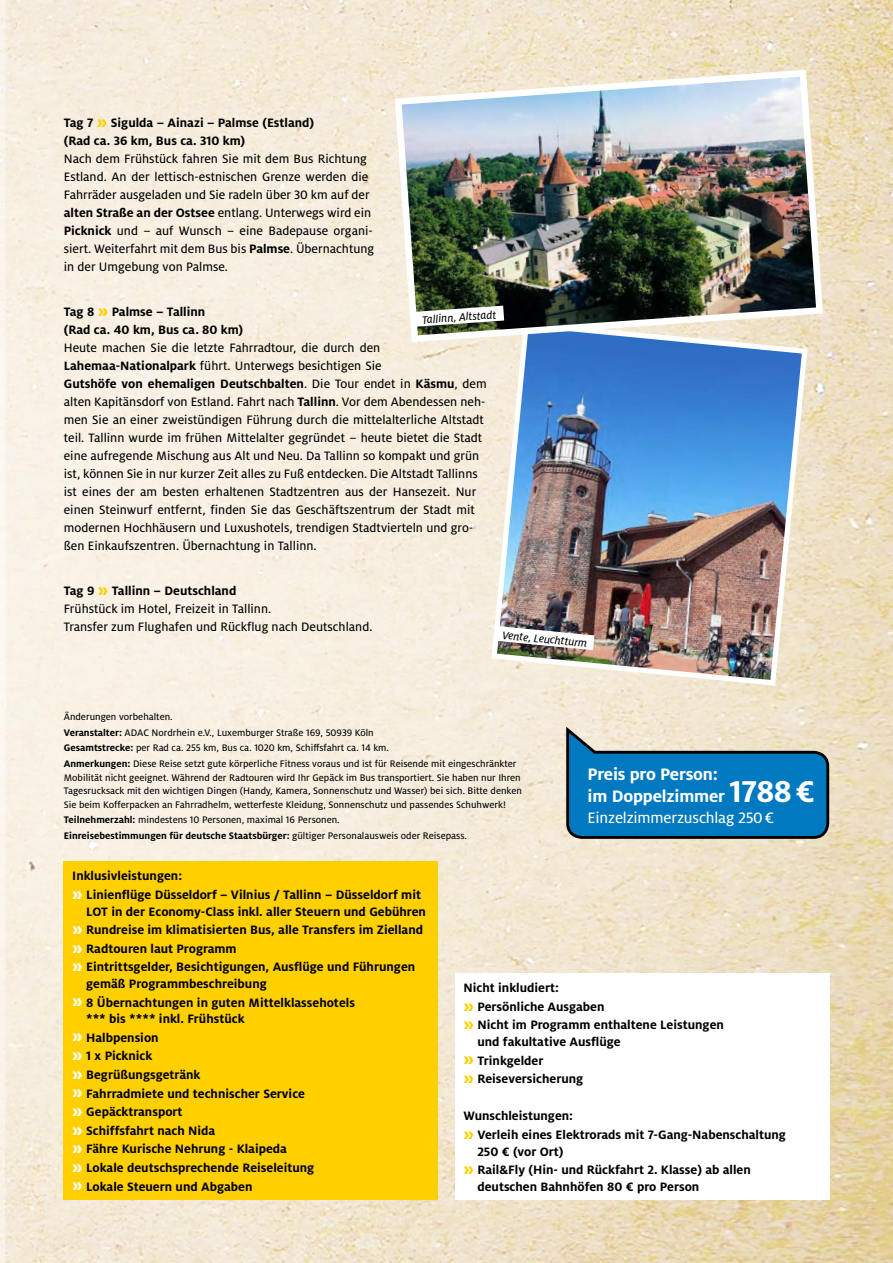
<style>
.page{position:relative;width:893px;height:1263px;background:#fff}
.page>*{position:absolute;margin:0;border:0;box-sizing:border-box;transform-origin:0 0}
.t1{font:700 18.45px/21.8px "Milofor ADAC";letter-spacing:-.01em;color:#fff}
.t2{font:16.65px "Milofor ADAC Text";letter-spacing:-.01em;color:#fff}
.t3{font:700 13.5px/18.6px "Milofor ADAC";color:#000}
.t4{font:13.5px/18px "Milofor ADAC Text";color:#000}
.t5{font:italic 12px "Milofor ADAC Text";color:#000}
.t6{font:10.5px/15.6px "Milofor ADAC Text";color:#000}
.t7{font:700 10.5px "Milofor ADAC";color:#000}
.s1{font-size:19.5px;color:#ffd000}
.s2{font-family:"Milofor ADAC";font-weight:700}
.s3{font-family:"Milofor ADAC Text";font-weight:400}
.s4{font-size:19.5px;color:#fff}
.s5{font-size:33.45px}
</style>
<div class="page">
<img style="left:0;top:0;width:893px;height:1263px">
<img style="left:489px;top:346px;width:321px;height:342px">
<svg style="left:496px;top:626px;width:98px;height:24px"></svg>
<svg style="left:565px;top:724px;width:266px;height:116px;background:#3d8eba"></svg>
<img style="left:391px;top:66px;width:435px;height:280px">
<svg style="left:414px;top:306px;width:90px;height:21px"></svg>
<div style="left:64px;top:861px;width:374px;height:338px;background:#ffd000"></div>
<div style="left:455px;top:973px;width:374px;height:226px;background:#fff"></div>
<p class="t3" style="left:64px;top:113px;width:252px;line-height:18px">Tag 7 <span class="s1">››</span> Sigulda – Ainazi – Palmse (Estland) (Rad ca. 36 km, Bus ca. 310 km)</p>
<p class="t4" style="left:64px;top:150px;width:312px">Nach dem Frühstück fahren Sie mit dem Bus Richtung Estland. An der lettisch-estnischen Grenze werden die Fahrräder ausge laden und Sie radeln über 30 km auf der <span class="s2">alten Straße an der Ostsee</span> entlang. Unterwegs wird ein <span class="s2">Picknick</span> und – auf Wunsch – eine Badepause organi&shy;siert. Weiterfahrt mit dem Bus bis <span class="s2">Palmse</span>. Übernachtung in der Umgebung von Palmse.</p>
<p class="t3" style="left:64px;top:302px;width:181px;line-height:18px">Tag 8 <span class="s1">››</span> Palmse – Tallinn<br>(Rad ca. 40 km, Bus ca. 80 km)</p>
<p class="t4" style="left:64px;top:339px;width:320px">Heute machen Sie die letzte Fahrradtour, die durch den<br><span class="s2">Lahemaa-Nationalpark</span> führt. Unterwegs besichtigen Sie</p>
<p class="t3" style="left:64px;top:374px;width:424px">Gutshöfe von ehemaligen Deutschbalten<span class="s3">. Die Tour endet in</span> Käsmu<span class="s3">, dem</span></p>
<p class="t4" style="left:64px;top:393px;width:423px">alten Kapitänsdorf von Estland. Fahrt nach <span class="s2">Tallinn</span>. Vor dem Abend essen neh&shy;men Sie an einer zweistündigen Führung durch die mittelalterliche Altstadt teil. Tallinn wurde im frühen Mittelalter gegründet – heute bietet die Stadt eine auf regende Mischung aus Alt und Neu. Da Tallinn so kompakt und grün ist, können Sie in nur kurzer Zeit alles zu Fuß entdecken. Die Altstadt Tallinns ist eines der am besten erhaltenen Stadtzentren aus der Hansezeit. Nur einen Steinwurf entfernt, finden Sie das Geschäftszentrum der Stadt mit modernen Hochhäusern und Luxushotels, trendigen Stadtvierteln und gro&shy;ßen Einkaufszentren. Übernachtung in Tallinn.</p>
<p class="t3" style="left:64px;top:581px;width:174px">Tag 9 <span class="s1">››</span> Tallinn – Deutschland</p>
<p class="t4" style="left:64px;top:600px;width:310px">Frühstück im Hotel, Freizeit in Tallinn.<br>Transfer zum Flughafen und Rückflug nach Deutschland.</p>
<p class="t5" style="left:422px;top:315px;width:76px;rotate:-4deg">Tallinn, Altstadt</p>
<p class="t5" style="left:503px;top:630px;width:86px;rotate:6deg">Vente, Leuchtturm</p>
<p class="t6" style="left:64px;top:709px;width:454px">Änderungen vorbehalten.<br><span class="s2">Veranstalter:</span> ADAC Nordrhein e.V., Luxemburger Straße 169, 50939 Köln<br><span class="s2">Gesamtstrecke:</span> per Rad ca. 255 km, Bus ca. 1020 km, Schiffsfahrt ca. 14 km.<br><span class="s2">Anmerkungen:</span> Diese Reise setzt gute körperliche Fitness voraus und ist für Reisende mit eingeschränkter</p>
<p class="t6" style="left:64px;top:771px;width:460px;line-height:13.5px">Mobilität nicht geeignet. Während der Radtouren wird Ihr Gepäck im Bus transportiert. Sie haben nur Ihren<br>Tagesrucksack mit den wichtigen Dingen (Handy, Kamera, Sonnenschutz und Wasser) bei sich. Bitte denken<br>Sie beim Kofferpacken an Fahrradhelm, wetterfeste Kleidung, Sonnenschutz und passendes Schuhwerk!</p>
<p class="t6" style="left:64px;top:812px;width:277px"><span class="s2">Teilnehmerzahl:</span> mindestens 10 Personen, maximal 16 Personen.</p>
<p class="t7" style="left:64px;top:830px;width:405px">Einreisebestimmungen für deutsche Staatsbürger: <span class="s3">gültiger Personalausweis oder Reisepass.</span></p>
<p class="t3" style="left:72px;top:867px;width:350px">Inklusivleistungen:<br><span class="s4">››</span> Linienflüge Düsseldorf – Vilnius / Tallinn – Düsseldorf mit</p>
<p class="t3" style="left:72px;top:902px;width:355px;text-indent:14px">LOT in der Economy-Class inkl. aller Steuern und Gebühren <span class="s4">››</span> Rundreise im klimatisierten Bus, alle Transfers im Zielland <span class="s4">››</span> Radtouren laut Programm<br><span class="s4">››</span> Eintrittsgelder, Besichtigungen, Ausflüge und Führungen</p>
<p class="t3" style="left:72px;top:974px;width:284px;text-indent:14px">gemäß Programmbeschreibung<br><span class="s4">››</span> 8 Übernachtungen in guten Mittelklassehotels</p>
<p class="t3" style="left:72px;top:1009px;width:244px;text-indent:14px">*** bis **** inkl. Frühstück<br><span class="s4">››</span> Halbpension<br><span class="s4">››</span> 1 x Picknick<br><span class="s4">››</span> Begrüßungsgetränk<br><span class="s4">››</span> Fahrradmiete und technischer Service <span class="s4">››</span> Gepäcktransport<br><span class="s4">››</span> Schiffsfahrt nach Nida<br><span class="s4">››</span> Fähre Kurische Nehrung - Klaipeda<br><span class="s4">››</span> Lokale deutschsprechende Reiseleitung <span class="s4">››</span> Lokale Steuern und Abgaben</p>
<h1 class="t1" style="left:588px;top:763px;width:229px">Preis pro Person:<br>im Doppelzimmer <span class="s5">1788 €</span></h1>
<p class="t2" style="left:588px;top:810px;width:188px">Einzelzimmerzuschlag 250 €</p>
<p class="t3" style="left:463px;top:978px;width:262px">Nicht inkludiert:<br><span class="s1">››</span> Persönliche Ausgaben<br><span class="s1">››</span> Nicht im Programm enthaltene Leistungen</p>
<p class="t3" style="left:463px;top:1032px;width:159px;text-indent:14px">und fakultative Ausflüge <span class="s1">››</span> Trinkgelder<br><span class="s1">››</span> Reiseversicherung</p>
<p class="t3" style="left:463px;top:1107px;width:324px">Wunschleistungen:<br><span class="s1">››</span> Verleih eines Elektrorads mit 7-Gang-Nabenschaltung</p>
<p class="t3" style="left:463px;top:1142px;width:289px;text-indent:14px">250 € (vor Ort)<br><span class="s1">››</span> Rail&amp;Fly (Hin- und Rückfahrt 2. Klasse) ab allen</p>
<p class="t3" style="left:477px;top:1177px;width:223px">deutschen Bahnhöfen 80 € pro Person</p>
</div>
